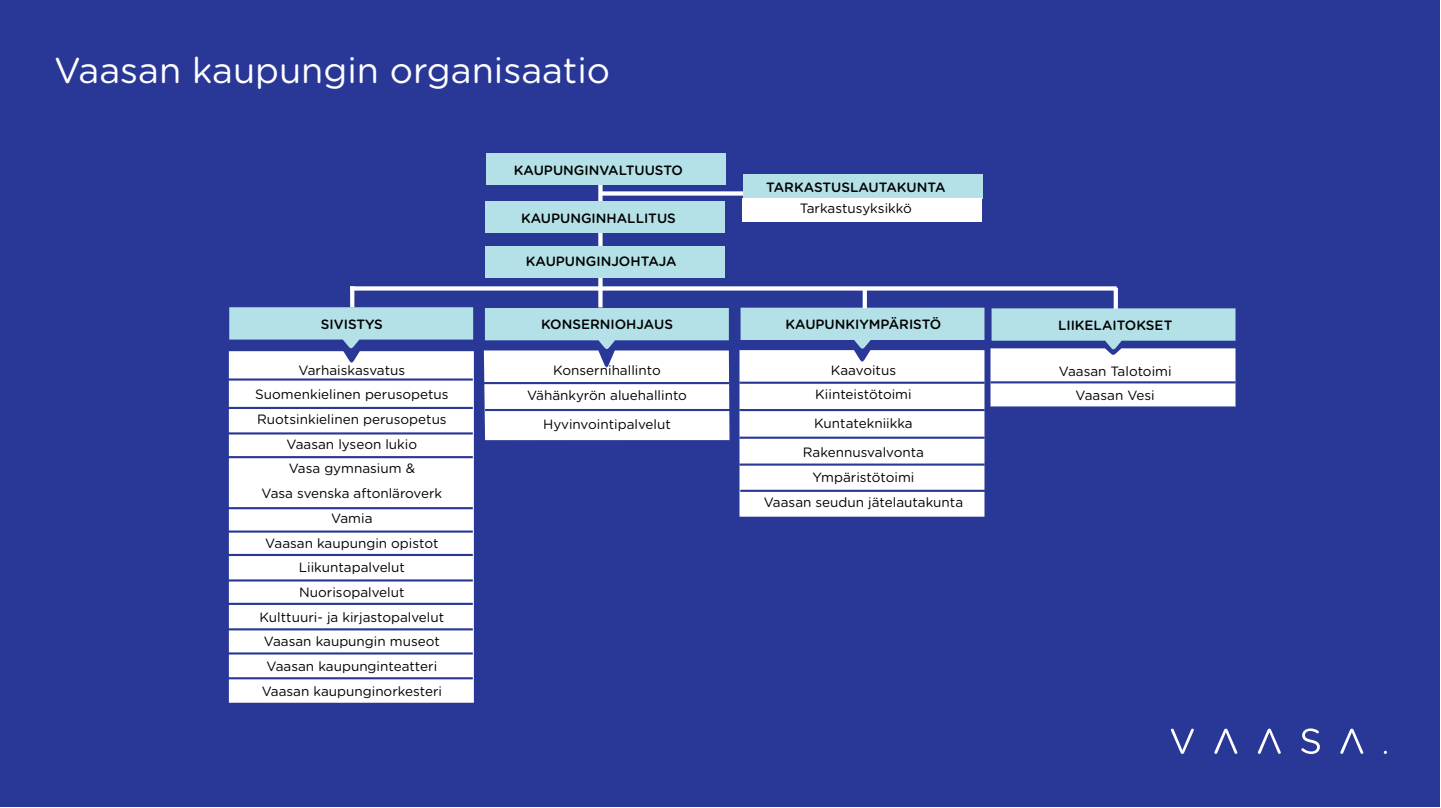
<style>
.page{position:relative;width:1441px;height:808px;background:#fff}
.page>*{position:absolute;margin:0;border:0;box-sizing:border-box;transform-origin:0 0}
.t1{font:36px "Gotham Rounded";color:#fff}
.t2{font:13.5px/24.8px "Gotham Rounded";color:#000;text-align:center}
.t3{font:500 13.5px "Gotham Rounded";color:#000}
</style>
<div class="page">
<div style="left:1px;top:1px;width:1438px;height:806px;background:#293896"></div>
<div style="left:229px;top:351px;width:245px;height:352px;background:#fff"></div>
<svg style="left:229px;top:307px;width:244px;height:42px"></svg>
<svg style="left:739px;top:308px;width:245px;height:209px;background:#dde5f0"></svg>
<svg style="left:990px;top:308px;width:245px;height:99px;background:#cedfeb"></svg>
<svg style="left:484px;top:308px;width:245px;height:132px;background:#d4e0ed"></svg>
<hr style="left:227px;top:378px;width:246px;height:3px;background:#293896">
<hr style="left:227px;top:407px;width:246px;height:2px;background:#293896">
<hr style="left:227px;top:432px;width:246px;height:2px;background:#293896">
<hr style="left:227px;top:456px;width:246px;height:2px;background:#293896">
<hr style="left:227px;top:507px;width:246px;height:2px;background:#293896">
<hr style="left:227px;top:530px;width:246px;height:3px;background:#293896">
<hr style="left:227px;top:554px;width:246px;height:2px;background:#293896">
<hr style="left:227px;top:579px;width:246px;height:2px;background:#293896">
<hr style="left:227px;top:603px;width:246px;height:2px;background:#293896">
<hr style="left:227px;top:628px;width:246px;height:2px;background:#293896">
<hr style="left:227px;top:652px;width:246px;height:2px;background:#293896">
<hr style="left:227px;top:677px;width:246px;height:2px;background:#293896">
<svg style="left:598px;top:184px;width:4px;height:123px"></svg>
<div style="left:350px;top:286px;width:766px;height:5px;background:#fff"></div>
<svg style="left:350px;top:286px;width:4px;height:21px"></svg>
<svg style="left:862px;top:290px;width:4px;height:18px"></svg>
<svg style="left:1113px;top:288px;width:4px;height:21px"></svg>
<div style="left:486px;top:153px;width:239px;height:31px;background:#b4e1e7"></div>
<div style="left:485px;top:201px;width:239px;height:31px;background:#b4e1e7"></div>
<div style="left:485px;top:247px;width:239px;height:31px;background:#b4e1e7"></div>
<div style="left:602px;top:191px;width:143px;height:5px;background:#fff"></div>
<svg style="left:1171px;top:728px;width:215px;height:26px"></svg>
<div style="left:742px;top:175px;width:240px;height:24px;background:#b4e1e7"></div>
<div style="left:742px;top:198px;width:239px;height:23px;background:#fff"></div>
<h1 class="t1" style="left:54px;top:45px;width:557px">Vaasan kaupungin organisaatio</h1>
<p class="t3" style="left:321px;top:314px;width:63px">SIVISTYS</p>
<p class="t2" style="left:255px;top:357px;width:195px">Varhaiskasvatus<br>Suomenkielinen perusopetus<br>Ruotsinkielinen perusopetus<br>Vaasan lyseon lukio<br>Vasa gymnasium &amp;<br>Vasa svenska aftonläroverk<br>Vamia<br>Vaasan kaupungin opistot<br>Liikuntapalvelut<br>Nuorisopalvelut<br>Kulttuuri- ja kirjastopalvelut<br>Vaasan kaupungin museot<br>Vaasan kaupunginteatteri<br>Vaasan kaupunginorkesteri</p>
<p class="t3" style="left:514px;top:161px;width:171px">KAUPUNGINVALTUUSTO</p>
<p class="t3" style="left:521px;top:209px;width:156px">KAUPUNGINHALLITUS</p>
<p class="t3" style="left:526px;top:252px;width:152px">KAUPUNGINJOHTAJA</p>
<p class="t3" style="left:541px;top:315px;width:133px">KONSERNIOHJAUS</p>
<p class="t2" style="left:527px;top:357px;width:161px">Konsernihallinto<br>Vähänkyrön aluehallinto</p>
<p class="t2" style="left:543px;top:411px;width:129px">Hyvinvointipalvelut</p>
<p class="t3" style="left:766px;top:178px;width:181px">TARKASTUSLAUTAKUNTA</p>
<p class="t2" style="left:799px;top:195px;width:114px">Tarkastusyksikkö</p>
<p class="t3" style="left:785px;top:314px;width:157px">KAUPUNKIYMPÄRISTÖ</p>
<p class="t2" style="left:815px;top:357px;width:98px">Kaavoitus<br>Kiinteistötoimi</p>
<p class="t2" style="left:802px;top:408px;width:123px;line-height:29px">Kuntatekniikka<br>Rakennusvalvonta</p>
<p class="t2" style="left:763px;top:464px;width:201px">Ympäristötoimi<br>Vaasan seudun jätelautakunta</p>
<p class="t3" style="left:1057px;top:315px;width:116px">LIIKELAITOKSET</p>
<p class="t2" style="left:1058px;top:358px;width:114px">Vaasan Talotoimi<br>Vaasan Vesi</p>
</div>
